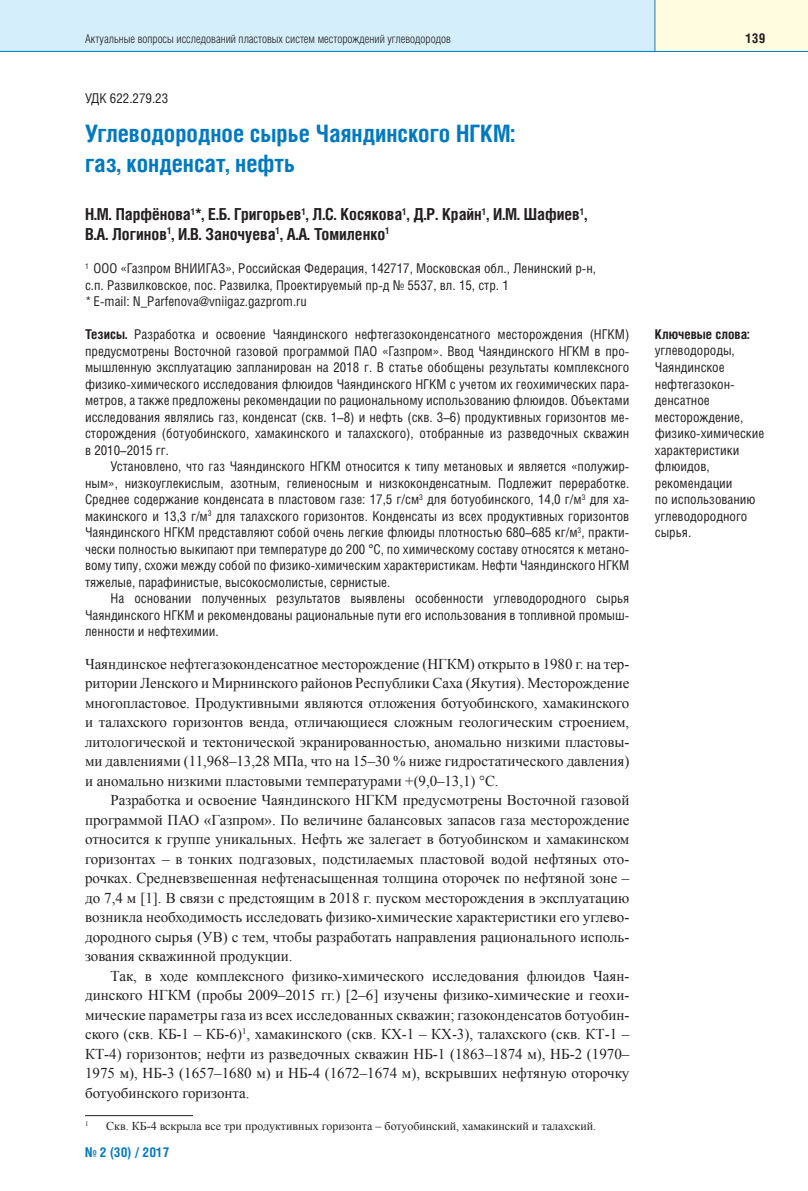
<style>
.page{position:relative;width:808px;height:1191px;background:#fff}
.page>*{position:absolute;margin:0;border:0;box-sizing:border-box;transform-origin:0 0}
.t1{font:700 24px/30px "Helios Cond";color:#0079c2}
.t2{font:700 16.5px/19.5px "Helios Cond";color:#231f20}
.t3{font:15px/19.5px "Times New Roman";color:#231f20;text-align:justify}
.t4{font:13.5px/16.5px "Helios Cond";color:#231f20;text-align:justify}
.t5{font:700 13.5px "Helios Cond";color:#231f20}
.t6{font:700 13.5px "Helios Cond";color:#0079c2}
.t7{font:12px "Times New Roman";color:#231f20}
.t8{font:300 12px "Helios Cond";color:#231f20}
.t9{font:6.9px "Times New Roman";color:#231f20}
.s1{font-weight:700}
</style>
<div class="page">
<div style="left:0;top:0;width:668px;height:51px;background:#d4effb"></div>
<div style="left:655px;top:0;width:153px;height:51px;background:#fffce0"></div>
<hr style="left:0;top:51px;width:808px;height:1px;background:#0079c2">
<hr style="left:654px;top:0;width:1px;height:51px;background:#0079c2">
<hr style="left:85px;top:1115px;width:108px;height:1px;background:#231f20">
<p class="t8" style="left:85px;top:34px;width:367px">Актуальные вопросы исследований пластовых систем месторождений углеводородов</p>
<p class="t5" style="left:745px;top:33px;width:21px">139</p>
<p class="t4" style="left:85px;top:91px;width:85px">УДК 622.279.23</p>
<h1 class="t1" style="left:85px;top:121px;width:432px">Углеводородное сырье Чаяндинского НГКМ: газ, конденсат, нефть</h1>
<p class="t2" style="left:85px;top:206px;width:503px">Н.М. Парфёнова<sup>1</sup>*, Е.Б. Григорьев<sup>1</sup>, Л.С. Косякова<sup>1</sup>, Д.Р. Крайн<sup>1</sup>, И.М. Шафиев<sup>1</sup>,<br>В.А. Логинов<sup>1</sup>, И.В. Заночуева<sup>1</sup>, А.А. Томиленко<sup>1</sup></p>
<p class="t4" style="left:85px;top:261px;width:513px;text-align:left"><sup>1</sup> ООО «Газпром ВНИИГАЗ», Российская Федерация, 142717, Московская обл., Ленинский р-н, с.п. Развилковское, пос. Развилка, Проектируемый пр-д № 5537, вл. 15, стр. 1<br>* E-mail: N_Parfenova@vniigaz.gazprom.ru</p>
<p class="t4" style="left:85px;top:327px;width:546px"><span class="s1">Тезисы.</span> Разработка и освоение Чаяндинского нефтегазоконденсатного месторождения (НГКМ) предусмотрены Восточной газовой программой ПАО «Газпром». Ввод Чаяндинского НГКМ в про&shy;мышленную эксплуатацию запланирован на 2018 г. В статье обобщены результаты комплексного физико-химического исследования флюидов Чаяндинского НГКМ с учетом их геохимических пара&shy;метров, а также предложены рекомендации по рациональному использованию флюидов. Объектами исследования являлись газ, конденсат (скв. 1–8) и нефть (скв. 3–6) продуктивных горизонтов ме&shy;сторождения (ботуобинского, хамакинского и талахского), отобранные из разведочных скважин в 2010–2015 гг.</p>
<p class="t4" style="left:85px;top:459px;width:546px;text-indent:26px">Установлено, что газ Чаяндинского НГКМ относится к типу метановых и является «полужир&shy;ным», низкоуглекислым, азотным, гелиеносным и низкоконденсатным. Подлежит переработке.<br>Среднее содержание конденсата в пластовом газе: 17,5 г/см<sup>3</sup> для ботуобинского, 14,0 г/м<sup>3</sup> для ха&shy;макинского и 13,3 г/м<sup>3</sup> для талахского горизонтов. Конденсаты из всех продуктивных горизонтов Чаяндинского НГКМ представляют собой очень легкие флюиды плотностью 680–685 кг/м<sup>3</sup>, практи&shy;чески полностью выкипают при температуре до 200 °С, по химическому составу относятся к метано&shy;вому типу, схожи между собой по физико-химическим характеристикам. Нефти Чаяндинского НГКМ тяжелые, парафинистые, высокосмолистые, сернистые.</p>
<p class="t4" style="left:85px;top:591px;width:546px;text-indent:26px">На основании полученных результатов выявлены особенности углеводородного сырья Чаяндинского НГКМ и рекомендованы рациональные пути его использования в топливной промыш&shy;ленности и нефтехимии.</p>
<p class="t3" style="left:85px;top:654px;width:546px">Чаяндинское нефтегазоконденсатное месторождение (НГКМ) открыто в 1980 г. на тер&shy;ритории Ленского и Мирнинского районов Республики Саха (Якутия). Месторождение многопластовое. Продуктивными являются отложения ботуобинского, хамакинского и талахского горизонтов венда, отличающиеся сложным геологическим строением, литологической и тектонической экранированностью, аномально низкими пластовы&shy;ми давлениями (11,968–13,28 МПа, что на 15–30 % ниже гидростатического давления) и аномально низкими пластовыми температурами +(9,0–13,1) °С.</p>
<p class="t3" style="left:85px;top:790px;width:546px;text-indent:26px">Разработка и освоение Чаяндинского НГКМ предусмотрены Восточной газовой программой ПАО «Газпром». По величине балансовых запасов газа месторождение относится к группе уникальных. Нефть же залегает в ботуобинском и хамакинском горизонтах – в тонких подгазовых, подстилаемых пластовой водой нефтяных ото&shy;рочках. Средневзвешенная нефтенасыщенная толщина оторочек по нефтяной зоне – до 7,4 м [1]. В связи с предстоящим в 2018 г. пуском месторождения в эксплуатацию возникла необходимость исследовать физико-химические характеристики его углево&shy;дородного сырья (УВ) с тем, чтобы разработать направления рационального исполь&shy;зования скважинной продукции.</p>
<p class="t3" style="left:85px;top:966px;width:546px;text-indent:26px">Так, в ходе комплексного физико-химического исследования флюидов Чаян&shy;динского НГКМ (пробы 2009–2015 гг.) [2–6] изучены физико-химические и геохи&shy;мические параметры газа из всех исследованных скважин; газоконденсатов ботуобин&shy;ского (скв. КБ-1 – КБ-6)<sup>1</sup>, хамакинского (скв. КХ-1 – КХ-3), талахского (скв. КТ-1 – КТ-4) горизонтов; нефти из разведочных скважин НБ-1 (1863–1874 м), НБ-2 (1970– 1975 м), НБ-3 (1657–1680 м) и НБ-4 (1672–1674 м), вскрывших нефтяную оторочку ботуобинского горизонта.</p>
<p class="t9" style="left:85px;top:1120px;width:5px">1</p>
<p class="t7" style="left:106px;top:1119px;width:491px">Скв. КБ-4 вскрыла все три продуктивных горизонта – ботуобинский, хамакинский и талахский.</p>
<p class="t6" style="left:85px;top:1147px;width:86px">№ 2 (30) / 2017</p>
<p class="t5" style="left:655px;top:329px;width:96px">Ключевые слова:</p>
<p class="t4" style="left:655px;top:343px;width:111px;text-align:left">углеводороды,<br>Чаяндинское нефтегазокон&shy;денсатное месторождение, физико-химические характеристики флюидов, рекомендации<br>по использованию углеводородного сырья.</p>
</div>
